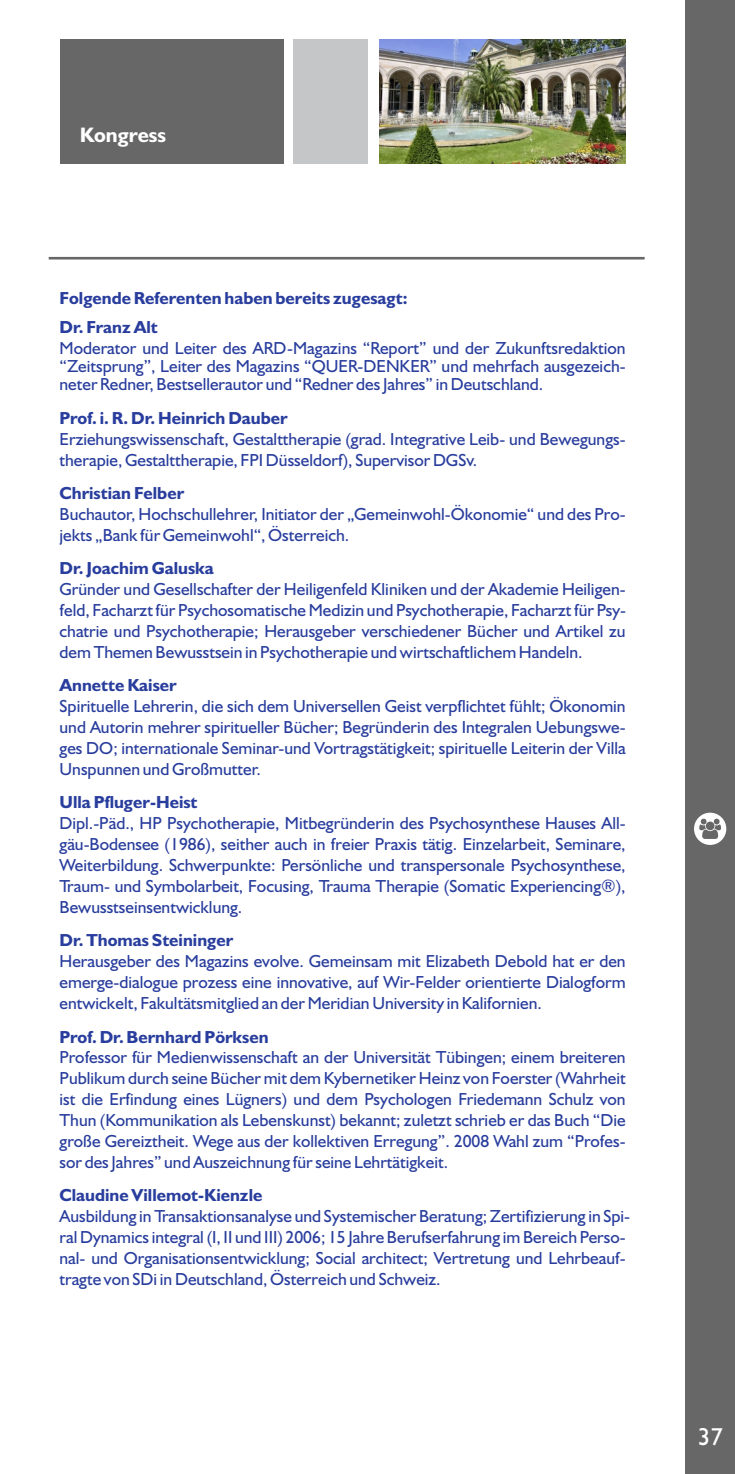
<style>
.page{position:relative;width:735px;height:1474px;background:#fff}
.page>*{position:absolute;margin:0;border:0;box-sizing:border-box;transform-origin:0 0}
.t1{font:24.5px "Humanist 521 BT";color:#fff}
.t2{font:700 21px "Humanist 521 BT";color:#fff}
.t3{font:17.5px/20.8px "Humanist 521 BT";color:#283d9d;text-align:justify}
.t4{font:700 17.5px/29.4px "Humanist 521 BT";color:#283d9d}
</style>
<div class="page">
<div style="left:60px;top:40px;width:223px;height:124px;background:#676767"></div>
<div style="left:293px;top:40px;width:74px;height:124px;background:#c5c6c7"></div>
<div style="left:685px;top:0;width:49px;height:1473px;background:#676767"></div>
<svg style="left:693px;top:812px;width:32px;height:33px"></svg>
<svg style="left:699px;top:818px;width:21px;height:21px"></svg>
<svg style="left:49px;top:256px;width:595px;height:4px"></svg>
<img style="left:379px;top:40px;width:246px;height:124px">
<p class="t2" style="left:80px;top:126px;width:88px">Kongress</p>
<p class="t4" style="left:60px;top:284px;width:349px">Folgende Referenten haben bereits zugesagt:<br>Dr. Franz Alt</p>
<p class="t3" style="left:60px;top:340px;width:567px;line-height:18.2px">Moderator und Leiter des ARD-Magazins “Report” und der Zukunftsredaktion “Zeitsprung”, Leiter des Magazins “QUER-DENKER” und mehrfach ausgezeich&shy;neter Redner, Bestsellerautor und “Redner des Jahres” in Deutschland.</p>
<p class="t4" style="left:60px;top:404px;width:229px">Prof. i. R. Dr. Heinrich Dauber</p>
<p class="t3" style="left:60px;top:430px;width:567px">Erziehungswissenschaft, Gestalttherapie (grad. Integrative Leib- und Bewegungs&shy;therapie, Gestalttherapie, FPI Düsseldorf), Supervisor DGSv.</p>
<p class="t4" style="left:60px;top:480px;width:126px">Christian Felber</p>
<p class="t3" style="left:60px;top:505px;width:567px">Buchautor, Hochschullehrer, Initiator der „Gemeinwohl-Ökonomie“ und des Pro&shy;jekts „Bank für Gemeinwohl“, Österreich.</p>
<p class="t4" style="left:60px;top:555px;width:156px">Dr. Joachim Galuska</p>
<p class="t3" style="left:60px;top:580px;width:568px">Gründer und Gesellschafter der Heiligenfeld Kliniken und der Akademie Heiligen&shy;feld, Facharzt für Psychosomatische Medizin und Psychotherapie, Facharzt für Psy&shy;chatrie und Psychotherapie; Herausgeber verschiedener Bücher und Artikel zu dem Themen Bewusstsein in Psychotherapie und wirtschaftlichem Handeln.</p>
<p class="t4" style="left:59px;top:672px;width:119px">Annette Kaiser</p>
<p class="t3" style="left:59px;top:697px;width:567px">Spirituelle Lehrerin, die sich dem Universellen Geist verpflichtet fühlt; Ökonomin und Autorin mehrer spiritueller Bücher; Begründerin des Integralen Uebungswe&shy;ges DO; internationale Seminar-und Vortragstätigkeit; spirituelle Leiterin der Villa Unspunnen und Großmutter.</p>
<p class="t4" style="left:59px;top:789px;width:139px">Ulla Pfluger-Heist</p>
<p class="t3" style="left:59px;top:814px;width:567px">Dipl.-Päd., HP Psychotherapie, Mitbegründerin des Psychosynthese Hauses All&shy;gäu-Bodensee (1986), seither auch in freier Praxis tätig. Einzelarbeit, Seminare, Weiterbildung. Schwerpunkte: Persönliche und transpersonale Psychosynthese, Traum- und Symbolarbeit, Focusing, Trauma Therapie (Somatic Experiencing®), Bewusstseinsentwicklung.</p>
<p class="t4" style="left:59px;top:927px;width:175px">Dr. Thomas Steininger</p>
<p class="t3" style="left:59px;top:952px;width:567px">Herausgeber des Magazins evolve. Gemeinsam mit Elizabeth Debold hat er den emerge-dialogue prozess eine innovative, auf Wir-Felder orientierte Dialogform entwickelt, Fakultätsmitglied an der Meridian University in Kalifornien.</p>
<p class="t4" style="left:59px;top:1023px;width:210px">Prof. Dr. Bernhard Pörksen</p>
<p class="t3" style="left:59px;top:1048px;width:567px">Professor für Medienwissenschaft an der Universität Tübingen; einem breiteren Publikum durch seine Bücher mit dem Kybernetiker Heinz von Foerster (Wahrheit ist die Erfindung eines Lügners) und dem Psychologen Friedemann Schulz von Thun (Kommunikation als Lebenskunst) bekannt; zuletzt schrieb er das Buch “Die große Gereiztheit. Wege aus der kollektiven Erregung”. 2008 Wahl zum “Profes&shy;sor des Jahres” und Auszeichnung für seine Lehrtätigkeit.</p>
<p class="t4" style="left:59px;top:1182px;width:204px">Claudine Villemot-Kienzle</p>
<p class="t3" style="left:59px;top:1207px;width:572px;text-align:left">Ausbildung in Transaktionsanalyse und Systemischer Beratung; Zertifizierung in Spi&shy;ral Dynamics integral (I, II und III) 2006; 15 Jahre Berufserfahrung im Bereich Perso&shy;nal- und Organisationsentwicklung; Social architect; Vertretung und Lehrbeauf&shy;tragte von SDi in Deutschland, Österreich und Schweiz.</p>
<h1 class="t1" style="left:697px;top:1425px;width:26px">37</h1>
</div>
